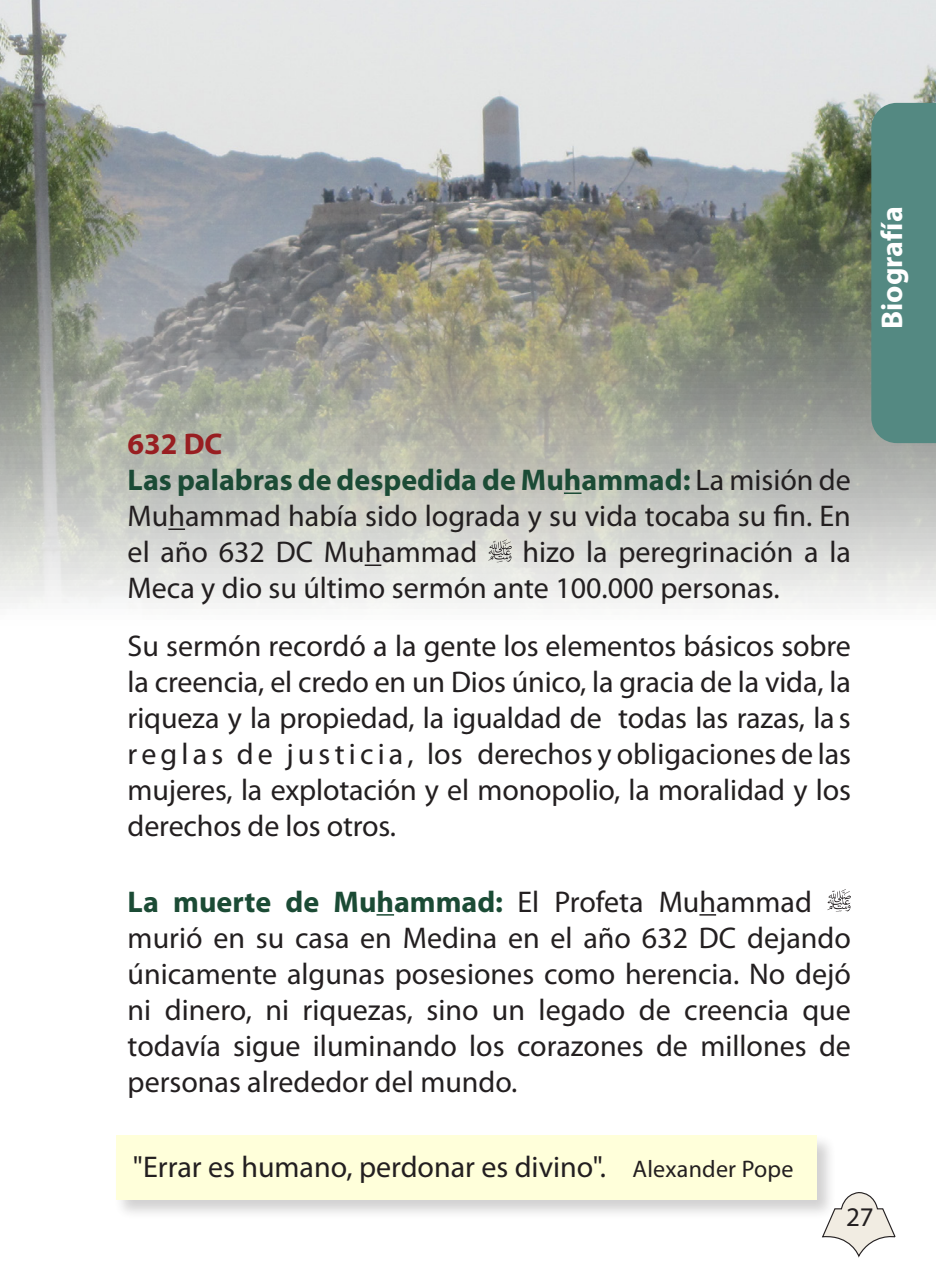
<style>
.page{position:relative;width:936px;height:1276px;background:#fff}
.page>*{position:absolute;margin:0;border:0;box-sizing:border-box;transform-origin:0 0}
.texto_común{font:30px/36px "Myriad Pro";color:#231f20}
.pie_interior_de_fo{font:30px/36px "Myriad Pro";letter-spacing:-.005em;color:#231f20;text-align:justify}
.t1{font:700 30px "Myriad Pro";color:#fff}
.running_text01{font:700 30px "Myriad Pro";color:#981e21}
.t2{font:27px "Myriad Pro";color:#231f20}
.s1{font-weight:700;color:#1b4b35}
.s2{font-size:24px}
</style>
<div class="page">
<img style="left:0;top:0;width:935px;height:916px">
<svg style="left:564px;top:492px;width:17px;height:2px"></svg>
<svg style="left:168px;top:528px;width:17px;height:2px"></svg>
<svg style="left:364px;top:564px;width:17px;height:2px"></svg>
<svg style="left:376px;top:914px;width:18px;height:1px"></svg>
<svg style="left:699px;top:914px;width:17px;height:1px"></svg>
<svg style="left:488px;top:539px;width:24px;height:23px"></svg>
<svg style="left:827px;top:889px;width:23px;height:23px"></svg>
<div style="left:114px;top:1133px;width:723px;height:87px;background:#231f20;opacity:.3"></div>
<div style="left:116px;top:1135px;width:700px;height:65px;background:#ffffda"></div>
<div style="left:871px;top:103px;width:64px;height:340px;background:#548982"></div>
<svg style="left:820px;top:1191px;width:76px;height:67px"></svg>
<p class="t1" style="left:872px;top:329px;width:124px;rotate:-90deg">Biografía</p>
<p class="running_text01" style="left:128px;top:424px;width:96px">632 DC</p>
<p class="texto_común" style="left:128px;top:462px;width:724px;text-align:justify"><span class="s1">Las palabras de despedida de Muhammad:</span> La misión de Muhammad había sido lograda y su vida tocaba su fin. En el año 632 DC Muhammad</p>
<p class="texto_común" style="left:128px;top:534px;width:724px;text-indent:395px">hizo la peregrinación a la<br>Meca y dio su último sermón ante 100.000 personas.</p>
<p class="pie_interior_de_fo" style="left:128px;top:627px;width:724px">Su sermón recordó a la gente los elementos básicos sobre la creencia, el credo en un Dios único, la gracia de la vida, la riqueza y la propiedad, la igualdad de todas las razas, la s r e g l a s d e j u s t i c i a , los derechos y obligaciones de las mujeres, la explotación y el monopolio, la moralidad y los derechos de los otros.</p>
<p class="texto_común" style="left:128px;top:883px;width:724px"><span class="s1">La muerte de Muhammad:</span> El Profeta Muhammad murió en su casa en Medina en el año 632 DC dejando únicamente algunas posesiones como herencia. No dejó ni dinero, ni riquezas, sino un legado de creencia que todavía sigue iluminando los corazones de millones de personas alrededor del mundo.</p>
<p class="texto_común" style="left:133px;top:1148px;width:662px">"Errar es humano, perdonar es divino". <span class="s2">Alexander Pope</span></p>
<p class="t2" style="left:846px;top:1200px;width:29px">27</p>
</div>
